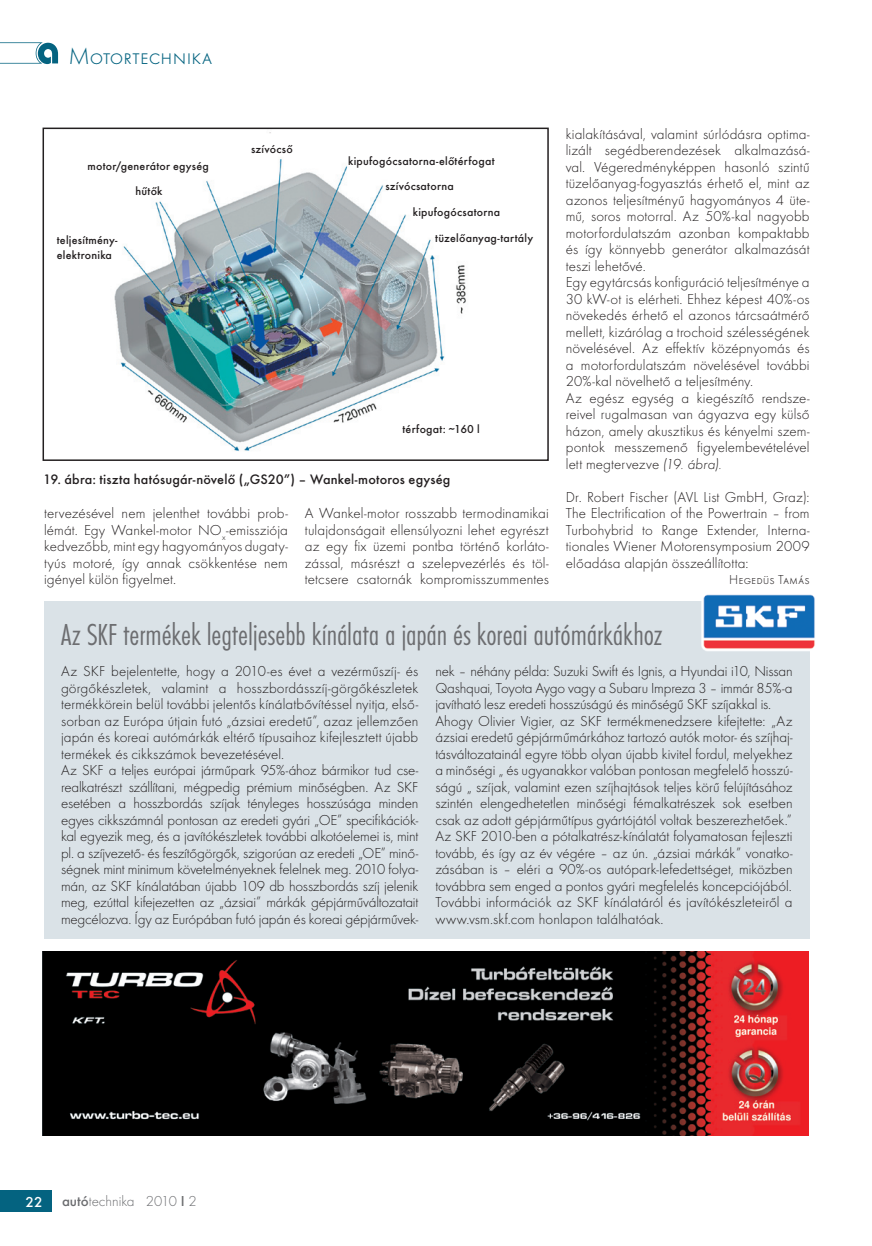
<style>
.page{position:relative;width:872px;height:1246px;background:#fff}
.page>*{position:absolute;margin:0;border:0;box-sizing:border-box;transform-origin:0 0}
.felcim{font:31.5px "Futura TOT Lig Con";letter-spacing:-.005em;color:#6c6d70}
.fülcim{font:300 24px "Futura TOT";color:#046380}
.szöveg{font:300 15px/16.5px "Futura TOT";letter-spacing:.005em;color:#231f20;text-align:justify}
.t1{font:300 15px "Futura TOT";color:#6c6d70}
.t2{font:500 15px "Futura TOT";color:#fff}
.kepalairas{font:500 14.25px "Futura TOT";letter-spacing:.01em;color:#231f20}
.szerző{font:300 13.5px "Futura TOT";color:#231f20}
.kepalairas-2{font:500 12px/14.4px "Futura TOT";letter-spacing:.02em;color:#231f20}
.s1{font-style:italic}
.s2{font-weight:500}
</style>
<div class="page">
<div style="left:0;top:1191px;width:51px;height:21px;background:#046380"></div>
<svg style="left:0;top:42px;width:58px;height:22px"></svg>
<div style="left:44px;top:601px;width:765px;height:337px;background:#dae2e7"></div>
<img style="left:114px;top:132px;width:352px;height:319px">
<div style="left:43px;top:128px;width:506px;height:333px;border:2px solid #231f20"></div>
<img style="left:42px;top:952px;width:766px;height:183px">
<img style="left:701px;top:594px;width:114px;height:58px">
<div style="left:366px;top:434px;width:23px;height:17px;background:#fff"></div>
<p class="fülcim" style="left:68px;top:43px;width:145px">Motortechnika</p>
<p class="kepalairas-2" style="left:88px;top:158px;width:123px">motor/generátor egység</p>
<p class="kepalairas-2" style="left:57px;top:233px;width:62px">teljesítmény&shy;elektronika</p>
<p class="kepalairas-2" style="left:135px;top:184px;width:29px">hűtők</p>
<p class="kepalairas-2" style="left:251px;top:142px;width:43px">szívócső</p>
<p class="kepalairas-2" style="left:348px;top:154px;width:148px">kipufogócsatorna-előtérfogat</p>
<p class="kepalairas-2" style="left:385px;top:179px;width:70px">szívócsatorna</p>
<p class="kepalairas-2" style="left:413px;top:205px;width:89px">kipufogócsatorna</p>
<p class="kepalairas-2" style="left:435px;top:231px;width:99px">tüzelőanyag-tartály</p>
<p class="kepalairas-2" style="left:402px;top:422px;width:79px">térfogat: ∼160 l</p>
<p class="kepalairas" style="left:43px;top:471px;width:409px">19. ábra: tiszta hatósugár-növelő („GS20”) – Wankel-motoros egység</p>
<p class="szöveg" style="left:44px;top:505px;width:245px">tervezésével nem jelenthet további prob&shy;lémát. Egy Wankel-motor NO<sub>x</sub>-emissziója kedvezőbb, mint egy hagyományos dugat - tyús motoré, így annak csökkentése nem igényel külön figyelmet.</p>
<p class="szöveg" style="left:305px;top:505px;width:245px">A Wankel-motor rosszabb termodinamikai tulajdonságait ellensúlyozni lehet egyrészt az egy fix üzemi pontba történő korláto&shy;zással, másrészt a szelepvezérlés és töl&shy;tetcsere csatornák kompromisszummentes</p>
<p class="szöveg" style="left:566px;top:126px;width:245px">kialakításával, valamint súrlódásra optima&shy;lizált segédberendezések alkalmazásá&shy;val. Végeredményképpen hasonló szintű tüzelőanyag-fogyasztás érhető el, mint az azonos teljesítményű hagyományos 4 üte&shy;mű, soros motorral. Az 50%-kal nagyobb motorfordulatszám azonban kompaktabb és így könnyebb generátor alkalmazását teszi lehetővé.</p>
<p class="szöveg" style="left:566px;top:274px;width:245px">Egy egytárcsás konfiguráció teljesítménye a 30 kW-ot is elérheti. Ehhez képest 40%-os növekedés érhető el azonos tárcsaátmérő mellett, kizárólag a trochoid szélességének növelésével. Az effektív középnyomás és a motorfordulatszám növelésével további 20%-kal növelhető a teljesítmény.</p>
<p class="szöveg" style="left:566px;top:390px;width:245px">Az egész egység a kiegészítő rendsze&shy;reivel rugalmasan van ágyazva egy külső házon, amely akusztikus és kényelmi szem&shy;pontok messzemenő figyelembevételével lett megtervezve <span class="s1">(19. ábra).</span></p>
<p class="szöveg" style="left:566px;top:489px;width:245px">Dr. Robert Fischer (AVL List GmbH, Graz):<br>The Electrification of the Powertrain – from Turbohybrid to Range Extender, Interna&shy;tionales Wiener Motorensymposium 2009 előadása alapján összeállította:</p>
<p class="szerző" style="left:729px;top:572px;width:82px">Hegedüs Tamás</p>
<p class="felcim" style="left:61px;top:616px;width:603px">Az SKF termékek legteljesebb kínálata a japán és koreai autómárkákhoz</p>
<p class="szöveg" style="left:435px;top:663px;width:359px">nek – néhány példa: Suzuki Swift és Ignis, a Hyundai i10, Nissan Qashquai, Toyota Aygo vagy a Subaru Impreza 3 – immár 85%-a javítható lesz eredeti hosszúságú és minőségű SKF szíjakkal is.</p>
<p class="szöveg" style="left:435px;top:713px;width:359px">Ahogy Olivier Vigier, az SKF termékmenedzsere kifejtette: „Az ázsiai eredetű gépjárműmárkához tartozó autók motor- és szíjhaj&shy;tásváltozatainál egyre több olyan újabb kivitel fordul, melyekhez a minőségi „ és ugyanakkor valóban pontosan megfelelő hosszú&shy;ságú „ szíjak, valamint ezen szíjhajtások teljes körű felújításához szintén elengedhetetlen minőségi fémalkatrészek sok esetben csak az adott gépjárműtípus gyártójától voltak beszerezhetőek.”</p>
<p class="szöveg" style="left:435px;top:828px;width:359px">Az SKF 2010-ben a pótalkatrész-kínálatát folyamatosan fejleszti tovább, és így az év végére – az ún. „ázsiai márkák” vonatko&shy;zásában is – eléri a 90%-os autópark-lefedettséget, miközben továbbra sem enged a pontos gyári megfelelés koncepciójából.</p>
<p class="szöveg" style="left:435px;top:894px;width:359px">További információk az SKF kínálatáról és javítókészleteiről a www.vsm.skf.com honlapon találhatóak.</p>
<p class="szöveg" style="left:61px;top:663px;width:359px">Az SKF bejelentette, hogy a 2010-es évet a vezérműszíj- és görgőkészletek, valamint a hosszbordásszíj-görgőkészletek termékkörein belül további jelentős kínálatbővítéssel nyitja, első&shy;sorban az Európa útjain futó „ázsiai eredetű”, azaz jellemzően japán és koreai autómárkák eltérő típusaihoz kifejlesztett újabb termékek és cikkszámok bevezetésével.</p>
<p class="szöveg" style="left:61px;top:762px;width:359px">Az SKF a teljes európai járműpark 95%-ához bármikor tud cse&shy;realkatrészt szállítani, mégpedig prémium minőségben. Az SKF esetében a hosszbordás szíjak tényleges hosszúsága minden egyes cikkszámnál pontosan az eredeti gyári „OE” specifikációk&shy;kal egyezik meg, és a javítókészletek további alkotóelemei is, mint pl. a szíjvezető- és feszítőgörgők, szigorúan az eredeti „OE” minő&shy;ségnek mint minimum követelményeknek felelnek meg. 2010 folya&shy;mán, az SKF kínálatában újabb 109 db hosszbordás szíj jelenik meg, ezúttal kifejezetten az „ázsiai” márkák gépjárműváltozatait megcélozva. Így az Európában futó japán és koreai gépjárművek-</p>
<p class="t2" style="left:26px;top:1193px;width:19px">22</p>
<p class="t1" style="left:62px;top:1193px;width:136px"><span class="s2">autó</span>technika 2010 <span class="s2">I</span> 2</p>
</div>
